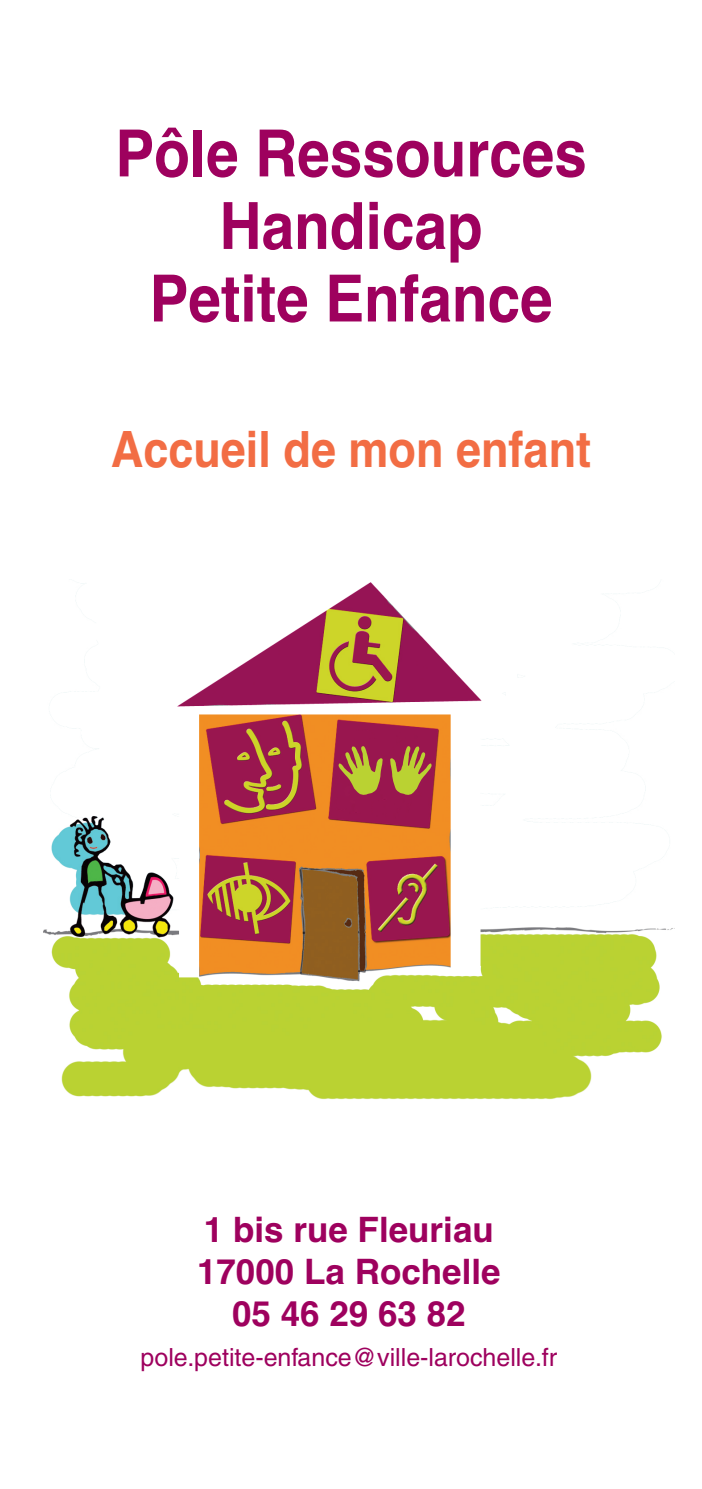
<style>
.page{position:relative;width:702px;height:1489px;background:#fff}
.page>*{position:absolute;margin:0;border:0;box-sizing:border-box;transform-origin:0 0}
.t1{font:700 65px/72.5px "Helvetica";color:#9e015e;text-align:center;scale:.9 1}
.t2{font:700 50px "Helvetica";color:#f26d44;scale:.9 1}
.t3{font:700 35px/42px "Helvetica";color:#9e015e;text-align:center}
.t4{font:25px "Helvetica";color:#9e015e}
</style>
<div class="page">
<img style="left:43px;top:582px;width:630px;height:517px">
<img style="left:338px;top:745px;width:45px;height:50px">
<img style="left:389px;top:745px;width:43px;height:50px">
<h1 class="t1" style="left:115px;top:118px;width:525px">Pôle Ressources<br>Handicap<br>Petite Enfance</h1>
<h2 class="t2" style="left:111px;top:420px;width:535px">Accueil de mon enfant</h2>
<p class="t3" style="left:197px;top:1208px;width:305px">1 bis rue Fleuriau<br>17000 La Rochelle<br>05 46 29 63 82</p>
<p class="t4" style="left:140px;top:1347px;width:418px">pole.petite-enfance@ville-larochelle.fr</p>
</div>
